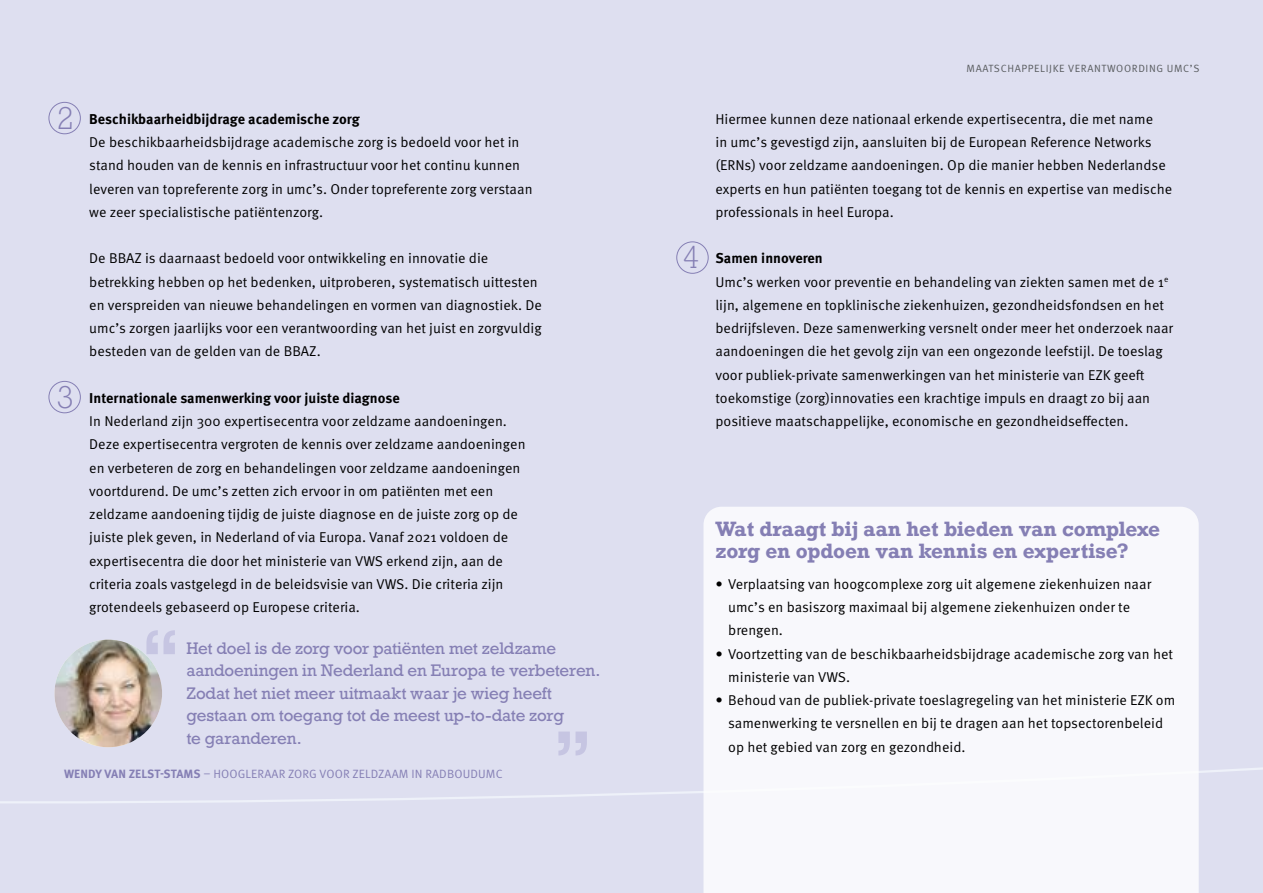
<style>
.page{position:relative;width:1263px;height:893px;background:#dedff0}
.page>*{position:absolute;margin:0;border:0;box-sizing:border-box;transform-origin:0 0}
.t1{font:700 64.2px "Rockwell Nova";color:#c6c5e2}
.t2{font:300 29.55px "Rockwell Nova";color:#857fb4}
.t3{font:700 19.5px/22.5px "Rockwell";letter-spacing:-.01em;color:#857fb4}
.t4{font:15.75px/22.5px "Rockwell Nova";letter-spacing:-.01em;color:#857fb4}
.t5{font:14.25px/23.2px "Meta Pro Norm";color:#000}
.t6{font:700 14.25px "Meta Pro";color:#000}
.t7{font:12px "Meta Pro Norm";letter-spacing:.01em;color:#857fb4}
.t8{font:10.5px "Meta Pro Norm";letter-spacing:.06em;color:#595c5f}
.s1{font-family:"Meta Pro";font-weight:700}
</style>
<div class="page">
<svg style="left:0;top:767px;width:1263px;height:36px"></svg>
<div style="left:703px;top:507px;width:496px;height:386px;background:#f8f8fc"></div>
<div style="left:49px;top:102px;width:32px;height:32px;border:1px solid #857fb4;border-radius:50%"></div>
<div style="left:49px;top:381px;width:32px;height:32px;border:1px solid #857fb4;border-radius:50%"></div>
<div style="left:676px;top:241px;width:32px;height:33px;border:1px solid #857fb4;border-radius:50%"></div>
<img style="left:54px;top:640px;width:108px;height:107px;border-radius:54px">
<h2 class="t2" style="left:57px;top:100px;width:19px">2</h2>
<h2 class="t2" style="left:57px;top:379px;width:19px">3</h2>
<p class="t6" style="left:89px;top:108px;width:272px">Beschikbaarheidbijdrage academische zorg</p>
<p class="t5" style="left:89px;top:130px;width:445px">De beschikbaarheidsbijdrage academische zorg is bedoeld voor het in stand houden van de kennis en infrastructuur voor het continu kunnen leveren van topreferente zorg in umc’s. Onder topreferente zorg verstaan we zeer specialistische patiëntenzorg.</p>
<p class="t5" style="left:89px;top:246px;width:454px">De BBAZ is daarnaast bedoeld voor ontwikkeling en innovatie die betrekking hebben op het bedenken, uitproberen, systematisch uittesten en verspreiden van nieuwe behandelingen en vormen van diagnostiek. De umc’s zorgen jaarlijks voor een verantwoording van het juist en zorgvuldig besteden van de gelden van de BBAZ.</p>
<p class="t6" style="left:89px;top:387px;width:312px">Internationale samenwerking voor juiste diagnose</p>
<p class="t5" style="left:89px;top:409px;width:438px">In Nederland zijn 300 expertisecentra voor zeldzame aandoeningen.<br>Deze expertisecentra vergroten de kennis over zeldzame aandoeningen en verbeteren de zorg en behandelingen voor zeldzame aandoeningen voortdurend. De umc’s zetten zich ervoor in om patiënten met een zeldzame aandoening tijdig de juiste diagnose en de juiste zorg op de juiste plek geven, in Nederland of via Europa. Vanaf 2021 voldoen de expertisecentra die door het ministerie van VWS erkend zijn, aan de criteria zoals vastgelegd in de beleidsvisie van VWS. Die criteria zijn grotendeels gebaseerd op Europese criteria.</p>
<h1 class="t1" style="left:142px;top:613px;width:39px">“</h1>
<p class="t4" style="left:186px;top:637px;width:416px">Het doel is de zorg voor patiënten met zeldzame aandoeningen in Nederland en Europa te verbeteren.<br>Zodat het niet meer uitmaakt waar je wieg heeft gestaan om toegang tot de meest up-to-date zorg<br>te garanderen.</p>
<h1 class="t1" style="left:554px;top:714px;width:39px">”</h1>
<p class="t7" style="left:64px;top:765px;width:440px"><span class="s1">WENDY VAN ZELST-STAMS</span> – HOOGLERAAR ZORG VOOR ZELDZAAM IN RADBOUDUMC</p>
<h2 class="t2" style="left:682px;top:239px;width:19px">4</h2>
<p class="t8" style="left:966px;top:60px;width:234px">MAATSCHAPPELIJKE VERANTWOORDING UMC’S</p>
<p class="t5" style="left:715px;top:106px;width:458px">Hiermee kunnen deze nationaal erkende expertisecentra, die met name<br>in umc’s gevestigd zijn, aansluiten bij de European Reference Networks (ERNs) voor zeldzame aandoeningen. Op die manier hebben Nederlandse experts en hun patiënten toegang tot de kennis en expertise van medische professionals in heel Europa.</p>
<p class="t6" style="left:715px;top:247px;width:109px">Samen innoveren</p>
<p class="t5" style="left:715px;top:269px;width:459px">Umc’s werken voor preventie en behandeling van ziekten samen met de 1<sup>e </sup>lijn, algemene en topklinische ziekenhuizen, gezondheidsfondsen en het bedrijfsleven. Deze samenwerking versnelt onder meer het onderzoek naar aandoeningen die het gevolg zijn van een ongezonde leefstijl. De toeslag voor publiek-private samenwerkingen van het ministerie van EZK geeft toekomstige (zorg)innovaties een krachtige impuls en draagt zo bij aan positieve maatschappelijke, economische en gezondheidseffecten.</p>
<h3 class="t3" style="left:715px;top:517px;width:446px">Wat draagt bij aan het bieden van complexe zorg en opdoen van kennis en expertise?</h3>
<p class="t5" style="left:728px;top:571px;width:425px;text-indent:-13px">• Verplaatsing van hoogcomplexe zorg uit algemene ziekenhuizen naar umc’s en basiszorg maximaal bij algemene ziekenhuizen onder te brengen.</p>
<p class="t5" style="left:728px;top:641px;width:446px;text-indent:-13px">• Voortzetting van de beschikbaarheidsbijdrage academische zorg van het ministerie van VWS.</p>
<p class="t5" style="left:728px;top:688px;width:448px;text-indent:-13px">• Behoud van de publiek-private toeslagregeling van het ministerie EZK om samenwerking te versnellen en bij te dragen aan het topsectorenbeleid op het gebied van zorg en gezondheid.</p>
</div>
